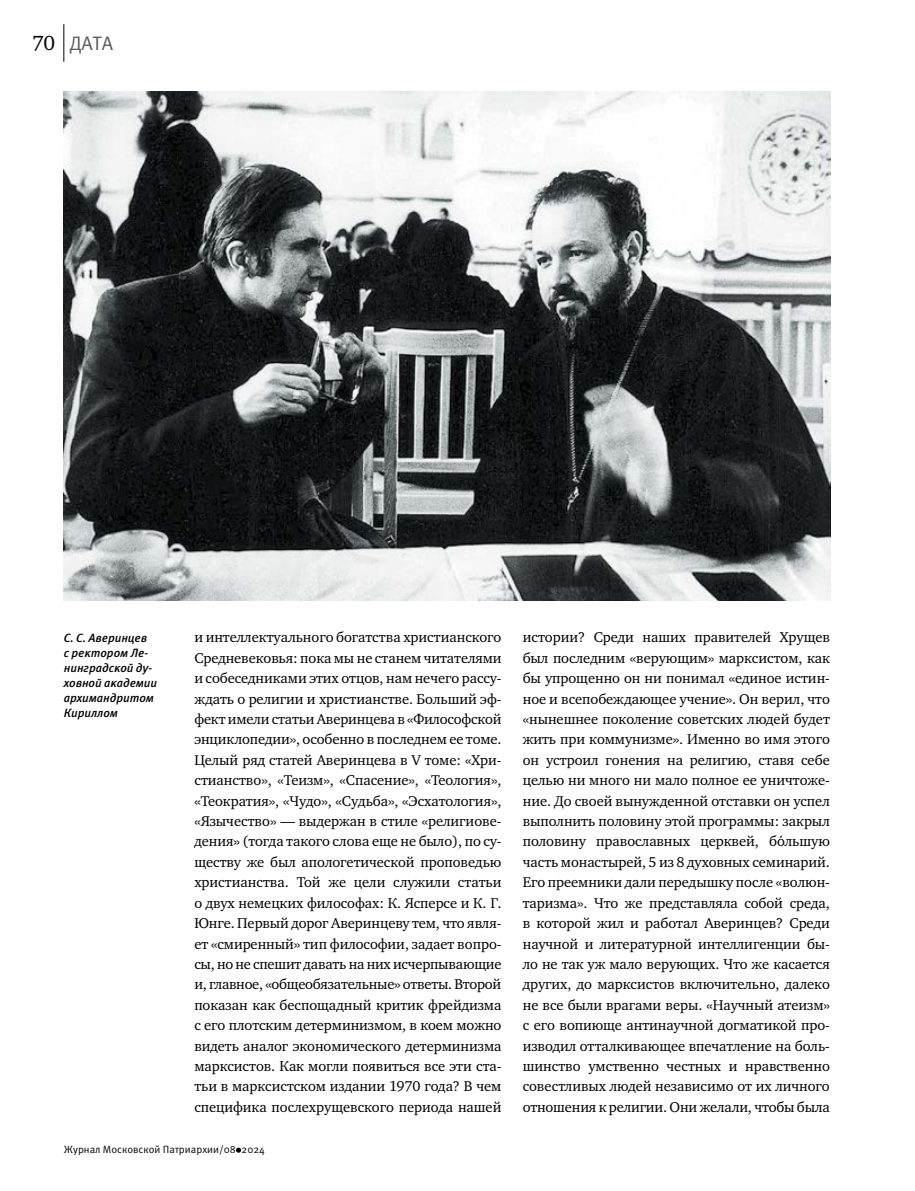
<style>
.page{position:relative;width:915px;height:1191px;background:#fff}
.page>*{position:absolute;margin:0;border:0;box-sizing:border-box;transform-origin:0 0}
.t1{font:19.5px "Meta Pro";color:#58595b}
.t2{font:14.55px/20.4px "Charter ITC";letter-spacing:-.005em;color:#000;text-align:justify}
.t3{font:14.55px "Pragmatica";color:#000}
.t4{font:italic 500 12px/15px "Meta Pro";letter-spacing:-.005em;color:#000}
.t5{font:10.5px "Meta Pro";color:#000}
.s1{font-family:"Charter ITC";font-size:21px;color:#000}
</style>
<div class="page">
<svg style="left:236px;top:1147px;width:5px;height:5px"></svg>
<hr style="left:63px;top:24px;width:1px;height:38px;background:#000">
<img style="left:64px;top:91px;width:765px;height:509px">
<h1 class="t1" style="left:32px;top:31px;width:83px"><span class="s1">70</span> ДАТА</h1>
<p class="t4" style="left:64px;top:630px;width:95px">С. С. Аверинцев<br>с ректором Ле&shy;нинградской ду&shy;ховной академии архимандритом<br>Кириллом</p>
<p class="t2" style="left:194px;top:627px;width:309px">и интеллектуального богатства христианского Средневековья: пока мы не станем читателями и собеседниками этих отцов, нам нечего рассу&shy;ждать о религии и христианстве. Больший эф&shy;фект имели статьи Аверинцева в «Философской энциклопедии», особенно в последнем ее томе.<br>Целый ряд статей Аверинцева в V томе: «Хри&shy;стианство», «Теизм», «Спасение», «Теология», «Теократия», «Чудо», «Судьба», «Эсхатология», «Язычество» — выдержан в стиле «религиове&shy;дения» (тогда такого слова еще не было), по су&shy;ществу же был апологетической проповедью христианства. Той же цели служили статьи о двух немецких философах: К. Ясперсе и К. Г.<br>Юнге. Первый дорог Аверинцеву тем, что явля&shy;ет «смиренный» тип философии, задает вопро&shy;сы, но не спешит давать на них исчерпывающие и, главное, «общеобязательные» ответы. Второй показан как беспощадный критик фрейдизма с его плотским детерминизмом, в коем можно видеть аналог экономического детерминизма марксистов. Как могли появиться все эти ста&shy;тьи в марксистском издании 1970 года? В чем специфика послехрущевского периода нашей</p>
<p class="t2" style="left:522px;top:627px;width:308px">истории? Среди наших правителей Хрущев был последним «верующим» марксистом, как бы упрощенно он ни понимал «единое истин&shy;ное и всепобеждающее учение». Он верил, что «нынешнее поколение советских людей будет жить при коммунизме». Именно во имя этого он устроил гонения на религию, ставя себе целью ни много ни мало полное ее уничтоже&shy;ние. До своей вынужденной отставки он успел выполнить половину этой программы: закрыл половину православных церквей, большую</p>
<p class="t3" style="left:784px;top:830px;width:6px">́</p>
<p class="t2" style="left:522px;top:851px;width:308px">часть монастырей, 5 из 8 духовных семинарий.<br>Его преемники дали передышку после «волюн&shy;таризма». Что же представляла собой среда, в которой жил и работал Аверинцев? Среди научной и литературной интеллигенции бы&shy;ло не так уж мало верующих. Что же касается других, до марксистов включительно, далеко не все были врагами веры. «Научный атеизм» с его вопиюще антинаучной догматикой про&shy;изводил отталкивающее впечатление на боль&shy;шинство умственно честных и нравственно совестливых людей независимо от их личного отношения к религии. Они желали, чтобы была</p>
<p class="t5" style="left:64px;top:1142px;width:202px">Журнал Московской Патриархии/08 2024</p>
</div>
